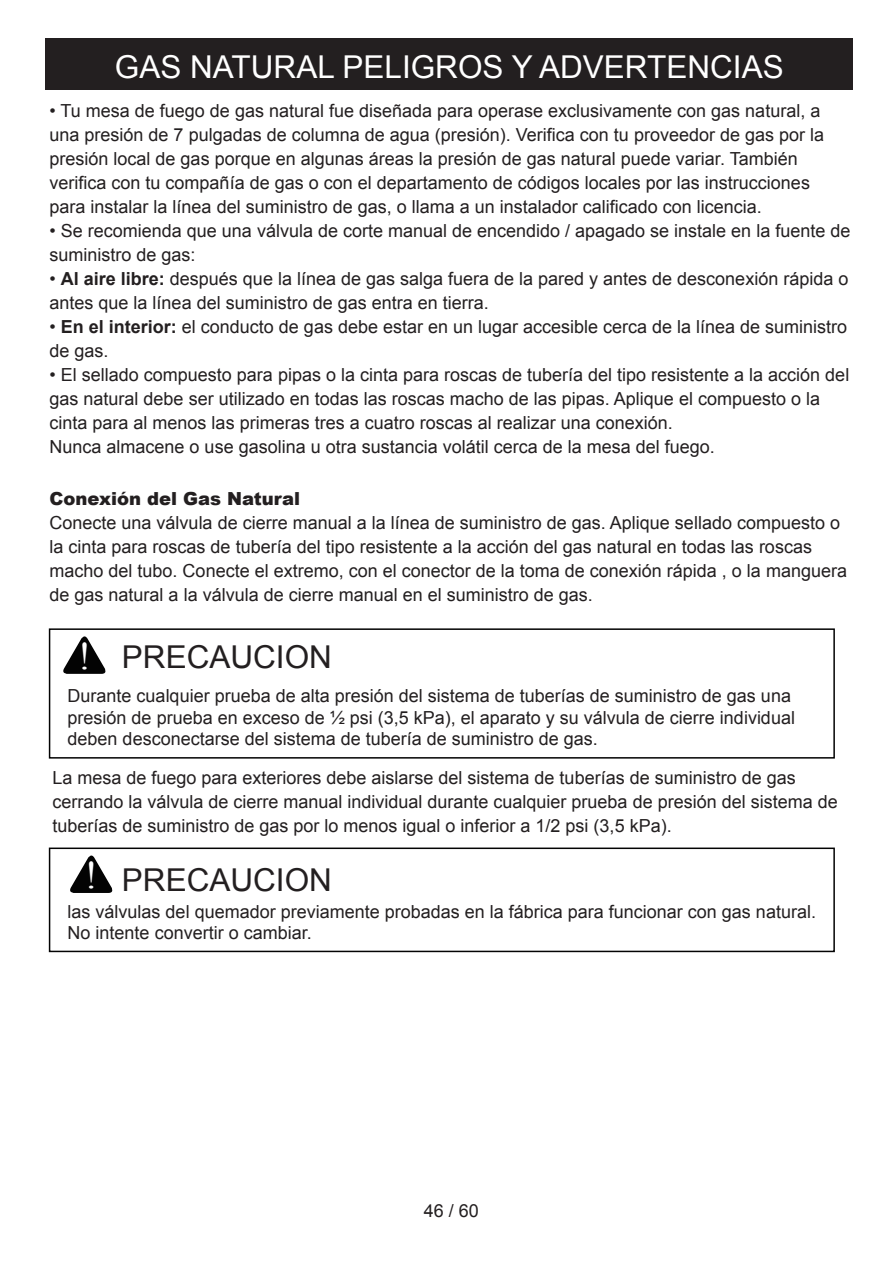
<style>
.page{position:relative;width:893px;height:1263px;background:#fff}
.page>*{position:absolute;margin:0;border:0;box-sizing:border-box;transform-origin:0 0}
.t1{font:39px "Times New Roman";color:#fff}
.t2{font:31.5px "Arial";color:#fff}
.t3{font:31.5px "Arial";color:#231f20}
.t4{font:18px/24px "Arial";color:#231f20}
.t5{font:900 18px "Arial";color:#231f20}
.s1{font-weight:700}
</style>
<div class="page">
<div style="left:45px;top:38px;width:808px;height:51px;background:#231f20"></div>
<div style="left:49px;top:628px;width:786px;height:131px;border:2px solid #030303"></div>
<svg style="left:63px;top:636px;width:43px;height:38px"></svg>
<div style="left:49px;top:847px;width:786px;height:105px;border:2px solid #030303"></div>
<svg style="left:70px;top:855px;width:43px;height:38px"></svg>
<h2 class="t2" style="left:115px;top:46px;width:670px">GAS NATURAL PELIGROS Y ADVERTENCIAS</h2>
<p class="t4" style="left:50px;top:99px;width:776px">• Tu mesa de fuego de gas natural fue diseñada para operase exclusivamente con gas natural, a una presión de 7 pulgadas de columna de agua (presión). Verifica con tu proveedor de gas por la presión local de gas porque en algunas áreas la presión de gas natural puede variar. También verifica con tu compañía de gas o con el departamento de códigos locales por las instrucciones para instalar la línea del suministro de gas, o llama a un instalador calificado con licencia.</p>
<p class="t4" style="left:50px;top:219px;width:802px">• Se recomienda que una válvula de corte manual de encendido / apagado se instale en la fuente de suministro de gas:</p>
<p class="t4" style="left:50px;top:267px;width:800px">• <span class="s1">Al aire libre:</span> después que la línea de gas salga fuera de la pared y antes de desconexión rápida o antes que la línea del suministro de gas entra en tierra.</p>
<p class="t4" style="left:50px;top:315px;width:799px">• <span class="s1">En el interior:</span> el conducto de gas debe estar en un lugar accesible cerca de la línea de suministro de gas.</p>
<p class="t4" style="left:50px;top:363px;width:801px">• El sellado compuesto para pipas o la cinta para roscas de tubería del tipo resistente a la acción del gas natural debe ser utilizado en todas las roscas macho de las pipas. Aplique el compuesto o la cinta para al menos las primeras tres a cuatro roscas al realizar una conexión.<br>Nunca almacene o use gasolina u otra sustancia volátil cerca de la mesa del fuego.</p>
<p class="t5" style="left:50px;top:485px;width:252px">Conexión del Gas Natural</p>
<p class="t4" style="left:50px;top:510px;width:799px">Conecte una válvula de cierre manual a la línea de suministro de gas. Aplique sellado compuesto o la cinta para roscas de tubería del tipo resistente a la acción del gas natural en todas las roscas macho del tubo. Conecte el extremo, con el conector de la toma de conexión rápida , o la manguera de gas natural a la válvula de cierre manual en el suministro de gas.</p>
<h1 class="t1" style="left:78px;top:630px;width:14px">!</h1>
<h2 class="t3" style="left:122px;top:636px;width:212px">PRECAUCION</h2>
<p class="t4" style="left:68px;top:685px;width:729px;line-height:21.6px">Durante cualquier prueba de alta presión del sistema de tuberías de suministro de gas una presión de prueba en exceso de ½ psi (3,5 kPa), el aparato y su válvula de cierre individual deben desconectarse del sistema de tubería de suministro de gas.</p>
<p class="t4" style="left:52px;top:765px;width:787px">La mesa de fuego para exteriores debe aislarse del sistema de tuberías de suministro de gas cerrando la válvula de cierre manual individual durante cualquier prueba de presión del sistema de tuberías de suministro de gas por lo menos igual o inferior a 1/2 psi (3,5 kPa).</p>
<h1 class="t1" style="left:85px;top:849px;width:14px">!</h1>
<h2 class="t3" style="left:122px;top:859px;width:212px">PRECAUCION</h2>
<p class="t4" style="left:68px;top:901px;width:750px;line-height:21.6px">las válvulas del quemador previamente probadas en la fábrica para funcionar con gas natural.<br>No intente convertir o cambiar.</p>
<p class="t4" style="left:424px;top:1199px;width:57px">46 / 60</p>
</div>
